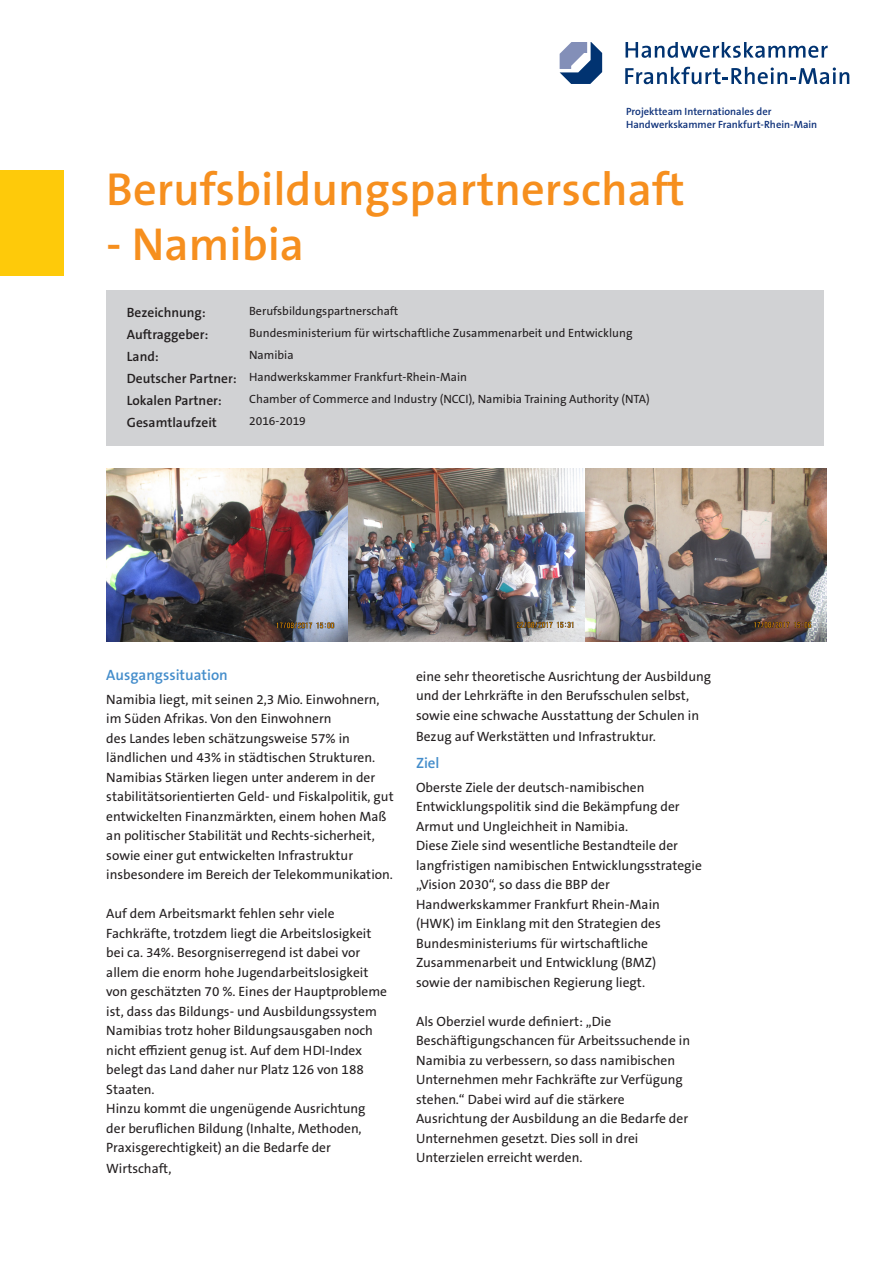
<style>
.page{position:relative;width:893px;height:1263px;background:#fff}
.page>*{position:absolute;margin:0;border:0;box-sizing:border-box;transform-origin:0 0}
.t1{font:600 46.5px "The Sans B W6";color:#f68f1e}
.t2{font:600 15px "The Sans B W6";color:#448dcb}
.t3{font:13.5px/19.5px "The Sans B W5 Plain";color:#231f20}
.t4{font:600 13.5px "The Sans B W6";color:#231f20}
.t5{font:12px/22px "The Sans B W5 Plain";color:#231f20}
.t6{font:600 10.5px/12.6px "The Sans B W6";color:#0d3079}
.s1{font-family:"The Sans B W6";font-weight:600;font-size:13.5px}
</style>
<div class="page">
<svg style="left:625px;top:67px;width:224px;height:17px"></svg>
<svg style="left:625px;top:43px;width:203px;height:15px"></svg>
<svg style="left:560px;top:43px;width:42px;height:41px"></svg>
<div style="left:0;top:171px;width:64px;height:105px;background:#feca0a"></div>
<div style="left:106px;top:290px;width:718px;height:156px;background:#d1d2d4"></div>
<img style="left:107px;top:468px;width:479px;height:173px">
<img style="left:586px;top:468px;width:241px;height:173px">
<p class="t6" style="left:626px;top:105px;width:193px">Projektteam Internationales der<br>Handwerkskammer Frankfurt-Rhein-Main</p>
<h1 class="t1" style="left:106px;top:159px;width:580px">Berufsbildungspartnerschaft</h1>
<h1 class="t1" style="left:106px;top:215px;width:199px">- Namibia</h1>
<p class="t4" style="left:127px;top:303px;width:81px">Bezeichnung:</p>
<p class="t5" style="left:249px;top:300px;width:151px">Berufsbildungspartnerschaft</p>
<p class="t4" style="left:127px;top:325px;width:83px">Auftraggeber:</p>
<p class="t5" style="left:249px;top:322px;width:385px">Bundesministerium für wirtschaftliche Zusammenarbeit und Entwicklung</p>
<p class="t4" style="left:127px;top:347px;width:34px">Land:</p>
<p class="t5" style="left:127px;top:344px;width:342px;text-indent:122px">Namibia<br><span class="s1">Deutscher Partner:</span> Handwerkskammer Frankfurt-Rhein-Main</p>
<p class="t4" style="left:127px;top:391px;width:96px">Lokalen Partner:</p>
<p class="t5" style="left:249px;top:388px;width:402px">Chamber of Commerce and Industry (NCCI), Namibia Training Authority (NTA)</p>
<p class="t4" style="left:127px;top:413px;width:92px">Gesamtlaufzeit</p>
<p class="t5" style="left:249px;top:410px;width:58px">2016-2019</p>
<p class="t2" style="left:106px;top:665px;width:123px">Ausgangssituation</p>
<p class="t3" style="left:106px;top:690px;width:289px">Namibia liegt, mit seinen 2,3 Mio. Einwohnern, im Süden Afrikas. Von den Einwohnern<br>des Landes leben schätzungsweise 57% in ländlichen und 43% in städtischen Strukturen.<br>Namibias Stärken liegen unter anderem in der stabilitätsorientierten Geld- und Fiskalpolitik, gut entwickelten Finanzmärkten, einem hohen Maß an politischer Stabilität und Rechts-sicherheit, sowie einer gut entwickelten Infrastruktur insbesondere im Bereich der Telekommunikation.</p>
<p class="t3" style="left:106px;top:904px;width:282px">Auf dem Arbeitsmarkt fehlen sehr viele Fachkräfte, trotzdem liegt die Arbeitslosigkeit bei ca. 34%. Besorgniserregend ist dabei vor allem die enorm hohe Jugendarbeitslosigkeit von geschätzten 70 %. Eines der Hauptprobleme ist, dass das Bildungs- und Ausbildungssystem Namibias trotz hoher Bildungsausgaben noch nicht effizient genug ist. Auf dem HDI-Index belegt das Land daher nur Platz 126 von 188<br>Staaten.<br>Hinzu kommt die ungenügende Ausrichtung der beruflichen Bildung (Inhalte, Methoden, Praxisgerechtigkeit) an die Bedarfe der</p>
<p class="t3" style="left:106px;top:1159px;width:67px">Wirtschaft,</p>
<p class="t3" style="left:416px;top:666px;width:297px">eine sehr theoretische Ausrichtung der Ausbildung und der Lehrkräfte in den Berufsschulen selbst, sowie eine schwache Ausstattung der Schulen in</p>
<p class="t3" style="left:416px;top:726px;width:241px">Bezug auf Werkstätten und Infrastruktur.</p>
<p class="t2" style="left:416px;top:753px;width:25px">Ziel</p>
<p class="t3" style="left:416px;top:778px;width:287px">Oberste Ziele der deutsch-namibischen Entwicklungspolitik sind die Bekämpfung der Armut und Ungleichheit in Namibia.<br>Diese Ziele sind wesentliche Bestandteile der langfristigen namibischen Entwicklungsstrategie „Vision 2030“, so dass die BBP der Handwerkskammer Frankfurt Rhein-Main<br>(HWK) im Einklang mit den Strategien des Bundesministeriums für wirtschaftliche Zusammenarbeit und Entwicklung (BMZ)<br>sowie der namibischen Regierung liegt.</p>
<p class="t3" style="left:416px;top:1011px;width:275px">Als Oberziel wurde definiert: „Die Beschäftigungschancen für Arbeitssuchende in Namibia zu verbessern, so dass namibischen Unternehmen mehr Fachkräfte zur Verfügung stehen.“ Dabei wird auf die stärkere Ausrichtung der Ausbildung an die Bedarfe der Unternehmen gesetzt. Dies soll in drei Unterzielen erreicht werden.</p>
</div>
